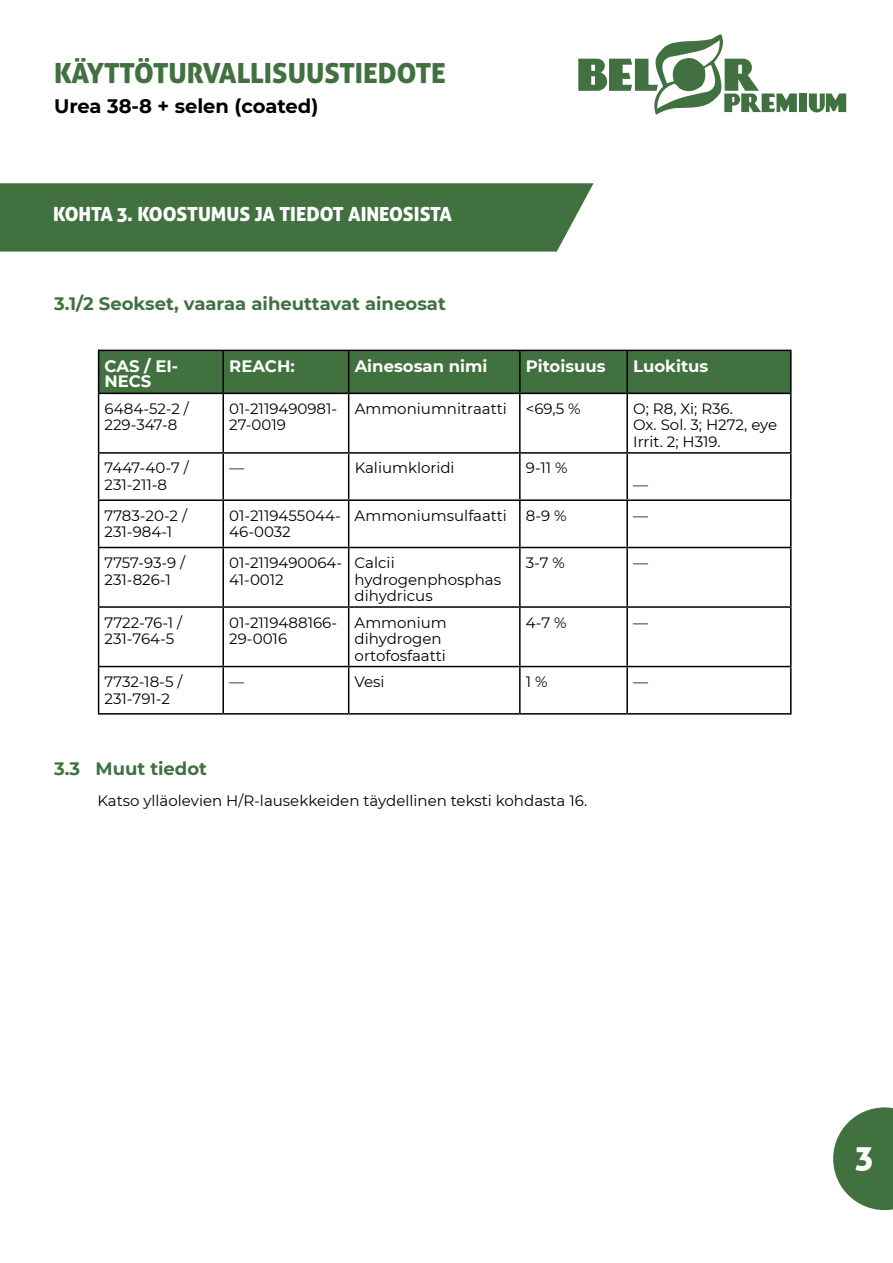
<style>
.page{position:relative;width:893px;height:1263px;background:#fff}
.page>*{position:absolute;margin:0;border:0;box-sizing:border-box;transform-origin:0 0}
.t1{font:33px "Aller Display";color:#fff}
.t2{font:27.75px "Aller Display";color:#417141}
.t3{font:19.5px "Aller Display";color:#fff}
.t4{font:700 19.5px "Montserrat";color:#000}
.t5{font:700 18px "Montserrat";color:#417141}
.t6{font:700 16.5px/15px "Montserrat";color:#fff}
.t7{font:15px/16.5px "Montserrat";color:#000}
</style>
<div class="page">
<svg style="left:833px;top:1107px;width:60px;height:103px"></svg>
<svg style="left:809px;top:94px;width:37px;height:18px"></svg>
<div style="left:799px;top:93px;width:8px;height:19px;background:#417141"></div>
<svg style="left:578px;top:34px;width:219px;height:81px"></svg>
<div style="left:0;top:183px;width:594px;height:69px;background:#41713f"></div>
<div style="left:99px;top:351px;width:691px;height:42px;background:#41713f"></div>
<hr style="left:222px;top:351px;width:2px;height:42px;background:#000">
<hr style="left:348px;top:351px;width:1px;height:42px;background:#000">
<hr style="left:519px;top:351px;width:2px;height:42px;background:#000">
<hr style="left:626px;top:351px;width:2px;height:42px;background:#000">
<hr style="left:98px;top:394px;width:1px;height:58px;background:#000">
<hr style="left:222px;top:394px;width:2px;height:58px;background:#000">
<hr style="left:348px;top:394px;width:1px;height:58px;background:#000">
<hr style="left:519px;top:394px;width:2px;height:58px;background:#000">
<hr style="left:626px;top:394px;width:2px;height:58px;background:#000">
<hr style="left:790px;top:394px;width:2px;height:58px;background:#000">
<hr style="left:98px;top:452px;width:125px;height:2px;background:#000">
<hr style="left:98px;top:454px;width:1px;height:45px;background:#000">
<hr style="left:223px;top:452px;width:126px;height:2px;background:#000">
<hr style="left:222px;top:454px;width:2px;height:45px;background:#000">
<hr style="left:349px;top:452px;width:171px;height:2px;background:#000">
<hr style="left:348px;top:454px;width:1px;height:45px;background:#000">
<hr style="left:520px;top:452px;width:107px;height:2px;background:#000">
<hr style="left:519px;top:454px;width:2px;height:45px;background:#000">
<hr style="left:627px;top:452px;width:165px;height:2px;background:#000">
<hr style="left:626px;top:454px;width:2px;height:45px;background:#000">
<hr style="left:790px;top:454px;width:2px;height:45px;background:#000">
<hr style="left:98px;top:499px;width:125px;height:2px;background:#000">
<hr style="left:98px;top:501px;width:1px;height:46px;background:#000">
<hr style="left:223px;top:499px;width:126px;height:2px;background:#000">
<hr style="left:222px;top:501px;width:2px;height:46px;background:#000">
<hr style="left:349px;top:499px;width:171px;height:2px;background:#000">
<hr style="left:348px;top:501px;width:1px;height:46px;background:#000">
<hr style="left:520px;top:499px;width:107px;height:2px;background:#000">
<hr style="left:519px;top:501px;width:2px;height:46px;background:#000">
<hr style="left:627px;top:499px;width:165px;height:2px;background:#000">
<hr style="left:626px;top:501px;width:2px;height:46px;background:#000">
<hr style="left:790px;top:501px;width:2px;height:46px;background:#000">
<hr style="left:98px;top:547px;width:125px;height:1px;background:#000">
<hr style="left:98px;top:548px;width:1px;height:58px;background:#000">
<hr style="left:223px;top:547px;width:126px;height:1px;background:#000">
<hr style="left:222px;top:548px;width:2px;height:58px;background:#000">
<hr style="left:349px;top:547px;width:171px;height:1px;background:#000">
<hr style="left:348px;top:548px;width:1px;height:58px;background:#000">
<hr style="left:520px;top:547px;width:107px;height:1px;background:#000">
<hr style="left:519px;top:548px;width:2px;height:58px;background:#000">
<hr style="left:627px;top:547px;width:165px;height:1px;background:#000">
<hr style="left:626px;top:548px;width:2px;height:58px;background:#000">
<hr style="left:790px;top:548px;width:2px;height:58px;background:#000">
<hr style="left:98px;top:606px;width:125px;height:2px;background:#000">
<hr style="left:98px;top:608px;width:1px;height:58px;background:#000">
<hr style="left:223px;top:606px;width:126px;height:2px;background:#000">
<hr style="left:222px;top:608px;width:2px;height:58px;background:#000">
<hr style="left:349px;top:606px;width:171px;height:2px;background:#000">
<hr style="left:348px;top:608px;width:1px;height:58px;background:#000">
<hr style="left:520px;top:606px;width:107px;height:2px;background:#000">
<hr style="left:519px;top:608px;width:2px;height:58px;background:#000">
<hr style="left:627px;top:606px;width:165px;height:2px;background:#000">
<hr style="left:626px;top:608px;width:2px;height:58px;background:#000">
<hr style="left:790px;top:608px;width:2px;height:58px;background:#000">
<hr style="left:98px;top:666px;width:125px;height:1px;background:#000">
<hr style="left:98px;top:667px;width:1px;height:46px;background:#000">
<hr style="left:223px;top:666px;width:126px;height:1px;background:#000">
<hr style="left:222px;top:667px;width:2px;height:46px;background:#000">
<hr style="left:349px;top:666px;width:171px;height:1px;background:#000">
<hr style="left:348px;top:667px;width:1px;height:46px;background:#000">
<hr style="left:520px;top:666px;width:107px;height:1px;background:#000">
<hr style="left:519px;top:667px;width:2px;height:46px;background:#000">
<hr style="left:627px;top:666px;width:165px;height:1px;background:#000">
<hr style="left:626px;top:667px;width:2px;height:46px;background:#000">
<hr style="left:790px;top:667px;width:2px;height:46px;background:#000">
<hr style="left:98px;top:713px;width:125px;height:2px;background:#000">
<hr style="left:223px;top:713px;width:126px;height:2px;background:#000">
<hr style="left:349px;top:713px;width:171px;height:2px;background:#000">
<hr style="left:520px;top:713px;width:107px;height:2px;background:#000">
<hr style="left:627px;top:713px;width:165px;height:2px;background:#000">
<hr style="left:98px;top:350px;width:125px;height:1px;background:#000">
<hr style="left:98px;top:351px;width:1px;height:42px;background:#000">
<hr style="left:223px;top:350px;width:126px;height:1px;background:#000">
<hr style="left:349px;top:350px;width:171px;height:1px;background:#000">
<hr style="left:520px;top:350px;width:107px;height:1px;background:#000">
<hr style="left:627px;top:350px;width:165px;height:1px;background:#000">
<hr style="left:790px;top:351px;width:2px;height:42px;background:#000">
<hr style="left:98px;top:393px;width:125px;height:1px;background:#000">
<hr style="left:223px;top:393px;width:126px;height:1px;background:#000">
<hr style="left:349px;top:393px;width:171px;height:1px;background:#000">
<hr style="left:520px;top:393px;width:107px;height:1px;background:#000">
<hr style="left:627px;top:393px;width:165px;height:1px;background:#000">
<h2 class="t2" style="left:54px;top:56px;width:393px">KÄYTTÖTURVALLISUUSTIEDOTE</h2>
<h3 class="t4" style="left:54px;top:92px;width:266px">Urea 38-8 + selen (coated)</h3>
<h3 class="t3" style="left:53px;top:202px;width:400px">KOHTA 3. KOOSTUMUS JA TIEDOT AINEOSISTA</h3>
<p class="t5" style="left:54px;top:291px;width:393px">3.1/2 Seokset, vaaraa aiheuttavat aineosat</p>
<p class="t6" style="left:105px;top:358px;width:75px">CAS / EI-<br>NECS</p>
<p class="t6" style="left:229px;top:358px;width:67px">REACH:</p>
<p class="t6" style="left:355px;top:358px;width:134px">Ainesosan nimi</p>
<p class="t6" style="left:526px;top:358px;width:81px">Pitoisuus</p>
<p class="t6" style="left:633px;top:358px;width:77px">Luokitus</p>
<p class="t7" style="left:105px;top:400px;width:86px">6484-52-2 /<br>229-347-8</p>
<p class="t7" style="left:229px;top:400px;width:110px">01-2119490981-<br>27-0019</p>
<p class="t7" style="left:355px;top:400px;width:154px">Ammoniumnitraatti</p>
<p class="t7" style="left:526px;top:400px;width:56px">&lt;69,5 %</p>
<p class="t7" style="left:633px;top:400px;width:146px">O; R8, Xi; R36.<br>Ox. Sol. 3; H272, eye<br>Irrit. 2; H319.</p>
<p class="t7" style="left:105px;top:459px;width:86px">7447-40-7 /<br>231-211-8</p>
<p class="t7" style="left:229px;top:459px;width:16px">—</p>
<p class="t7" style="left:355px;top:459px;width:101px">Kaliumkloridi</p>
<p class="t7" style="left:526px;top:459px;width:43px">9-11 %</p>
<p class="t7" style="left:633px;top:476px;width:16px">—</p>
<p class="t7" style="left:105px;top:507px;width:84px">7783-20-2 /<br>231-984-1</p>
<p class="t7" style="left:229px;top:507px;width:113px">01-2119455044-<br>46-0032</p>
<p class="t7" style="left:355px;top:507px;width:154px">Ammoniumsulfaatti</p>
<p class="t7" style="left:526px;top:507px;width:42px">8-9 %</p>
<p class="t7" style="left:633px;top:507px;width:16px">—</p>
<p class="t7" style="left:105px;top:554px;width:82px">7757-93-9 /<br>231-826-1</p>
<p class="t7" style="left:229px;top:554px;width:115px">01-2119490064-<br>41-0012</p>
<p class="t7" style="left:355px;top:554px;width:148px">Calcii hydrogenphosphas dihydricus</p>
<p class="t7" style="left:526px;top:554px;width:41px">3-7 %</p>
<p class="t7" style="left:633px;top:554px;width:16px">—</p>
<p class="t7" style="left:105px;top:613px;width:79px">7722-76-1 /<br>231-764-5</p>
<p class="t7" style="left:229px;top:613px;width:110px">01-2119488166-<br>29-0016</p>
<p class="t7" style="left:355px;top:613px;width:94px">Ammonium dihydrogen ortofosfaatti</p>
<p class="t7" style="left:526px;top:613px;width:42px">4-7 %</p>
<p class="t7" style="left:633px;top:613px;width:16px">—</p>
<p class="t7" style="left:105px;top:673px;width:79px">7732-18-5 /<br>231-791-2</p>
<p class="t7" style="left:229px;top:673px;width:16px">—</p>
<p class="t7" style="left:355px;top:673px;width:32px">Vesi</p>
<p class="t7" style="left:526px;top:673px;width:23px">1 %</p>
<p class="t7" style="left:633px;top:673px;width:16px">—</p>
<p class="t5" style="left:54px;top:755px;width:155px">3.3 Muut tiedot</p>
<p class="t7" style="left:97px;top:792px;width:491px">Katso ylläolevien H/R-lausekkeiden täydellinen teksti kohdasta 16.</p>
<h1 class="t1" style="left:855px;top:1136px;width:19px">3</h1>
</div>
